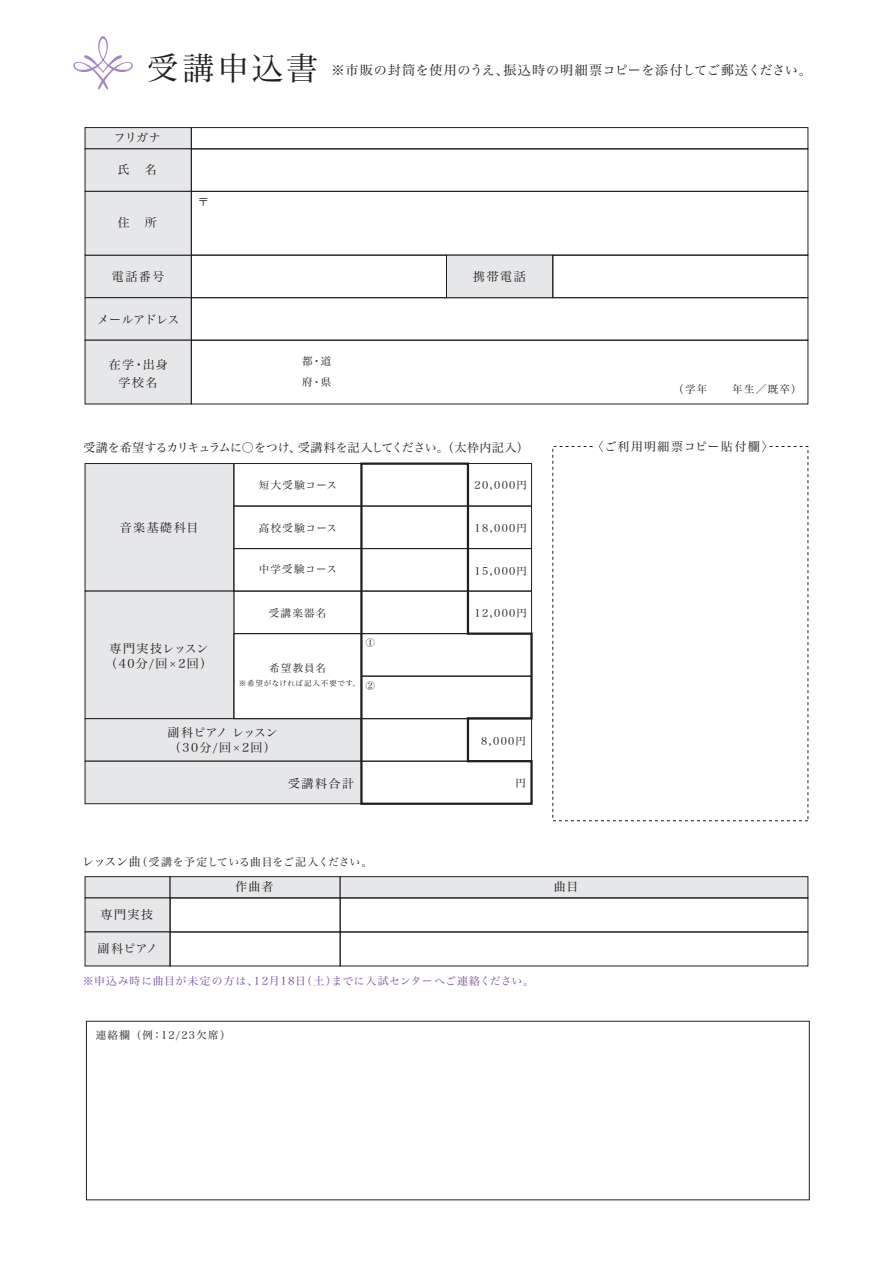
<style>
.page{position:relative;width:893px;height:1263px;background:#fff}
.page>*{position:absolute;margin:0;border:0;box-sizing:border-box;transform-origin:0 0}
.t1{font:31.5px "Hira Min Pro W3";letter-spacing:.105em;color:#231f20}
.t2{font:13.2px "Hira Min Pro W3";letter-spacing:.04em;color:#231f20}
.t3{font:12px/18px "Hira Min Pro W3";letter-spacing:.045em;color:#231f20;text-align:center}
.t4{font:12px "Hira Min Pro W3";letter-spacing:-.02em;color:#231f20}
.t5{font:12px/15px "Hira Min Pro W3";letter-spacing:.12em;color:#231f20;text-align:center}
.t6{font:12px/15px "Hira Min Pro W3";letter-spacing:.025em;color:#231f20}
.t7{font:10.8px "Hira Min Pro W3";letter-spacing:.075em;color:#784d9f}
.t8{font:10.8px "Hira Min Pro W3";letter-spacing:.015em;color:#231f20}
.t9{font:10.5px/21px "Hira Min Pro W3";letter-spacing:.125em;color:#231f20}
.t10{font:10.5px "Hira Min Pro W3";letter-spacing:.09em;color:#231f20}
.t11{font:10.5px "Hira Min Pro W3";letter-spacing:.075em;color:#231f20}
.t12{font:9px "Hira Min Pro W3";color:#231f20}
.t13{font:7.5px "Hira Min Pro W3";letter-spacing:.095em;color:#231f20}
.s1{font-size:12px}
</style>
<div class="page">
<svg style="left:73px;top:36px;width:60px;height:54px"></svg>
<div style="left:85px;top:876px;width:85px;height:22px;background:#e6e7e9;border:1px solid #231f20"></div>
<div style="left:170px;top:876px;width:170px;height:22px;background:#e6e7e9;border:1px solid #231f20"></div>
<div style="left:340px;top:876px;width:468px;height:22px;background:#e6e7e9;border:1px solid #231f20"></div>
<div style="left:85px;top:898px;width:85px;height:34px;background:#e6e7e9;border:1px solid #231f20"></div>
<div style="left:170px;top:898px;width:170px;height:34px;border:1px solid #231f20"></div>
<div style="left:340px;top:898px;width:468px;height:34px;border:1px solid #231f20"></div>
<div style="left:85px;top:932px;width:85px;height:34px;background:#e6e7e9"></div>
<div style="left:86px;top:1021px;width:723px;height:179px;border:1px solid #231f20"></div>
<div style="left:85px;top:463px;width:149px;height:128px;background:#e6e7e9;border:1px solid #231f20"></div>
<div style="left:234px;top:463px;width:234px;height:43px;border:1px solid #231f20"></div>
<div style="left:234px;top:591px;width:298px;height:43px;border:1px solid #231f20"></div>
<div style="left:234px;top:506px;width:298px;height:43px;border:1px solid #231f20"></div>
<div style="left:85px;top:591px;width:149px;height:128px;background:#e6e7e9"></div>
<div style="left:85px;top:718px;width:277px;height:43px;background:#e6e7e9"></div>
<div style="left:85px;top:761px;width:277px;height:43px;background:#e6e7e9;border:1px solid #231f20"></div>
<div style="left:234px;top:633px;width:128px;height:86px;border:1px solid #231f20"></div>
<div style="left:85px;top:127px;width:107px;height:22px;background:#e6e7e9;border:1px solid #231f20"></div>
<div style="left:191px;top:127px;width:617px;height:22px;border:1px solid #231f20"></div>
<div style="left:85px;top:255px;width:107px;height:43px;background:#e6e7e9;border:1px solid #231f20"></div>
<div style="left:191px;top:255px;width:256px;height:43px;border:1px solid #231f20"></div>
<div style="left:85px;top:149px;width:107px;height:43px;background:#e6e7e9"></div>
<div style="left:85px;top:191px;width:107px;height:64px;background:#e6e7e9;border:1px solid #231f20"></div>
<div style="left:191px;top:191px;width:617px;height:64px;border:1px solid #231f20"></div>
<div style="left:85px;top:297px;width:107px;height:43px;background:#e6e7e9;border:1px solid #231f20"></div>
<div style="left:85px;top:340px;width:107px;height:64px;background:#e6e7e9;border:1px solid #231f20"></div>
<div style="left:191px;top:340px;width:617px;height:64px;border:1px solid #231f20"></div>
<div style="left:446px;top:255px;width:107px;height:43px;background:#e6e7e9;border:1px solid #231f20"></div>
<div style="left:553px;top:255px;width:255px;height:43px;border:1px solid #231f20"></div>
<svg style="left:359px;top:462px;width:174px;height:343px"></svg>
<h1 class="t1" style="left:147px;top:41px;width:172px">受講申込書</h1>
<p class="t2" style="left:332px;top:59px;width:482px">※市販の封筒を使用のうえ、振込時の明細票コピーを添付してご郵送ください。</p>
<p class="t3" style="left:114px;top:128px;width:49px">フリガナ</p>
<p class="t3" style="left:118px;top:160px;width:40px">氏　名</p>
<p class="t3" style="left:118px;top:213px;width:40px">住　所</p>
<p class="t3" style="left:112px;top:267px;width:54px">電話番号</p>
<p class="t4" style="left:97px;top:309px;width:84px">メールアドレス</p>
<p class="t3" style="left:109px;top:355px;width:60px">在学・出身学校名</p>
<p class="t9" style="left:302px;top:350px;width:30px">都・道府・県</p>
<p class="t3" style="left:473px;top:267px;width:54px">携帯電話</p>
<p class="t4" style="left:83px;top:438px;width:447px">受講を希望するカリキュラムに○をつけ、受講料を記入してください。（太枠内記入）</p>
<p class="t3" style="left:120px;top:517px;width:80px">音楽基礎科目</p>
<p class="t5" style="left:105px;top:640px;width:108px">専門実技レッスン（40分/回×2回）</p>
<p class="t10" style="left:259px;top:476px;width:80px">短大受験コース</p>
<p class="t10" style="left:259px;top:519px;width:80px">高校受験コース</p>
<p class="t11" style="left:259px;top:560px;width:79px">中学受験コース</p>
<p class="t9" style="left:269px;top:601px;width:59px">受講楽器名</p>
<p class="t9" style="left:269px;top:657px;width:58px">希望教員名</p>
<p class="t13" style="left:239px;top:677px;width:123px">※希望がなければ記入不要です。</p>
<p class="t12" style="left:366px;top:635px;width:10px">①</p>
<p class="t12" style="left:366px;top:678px;width:10px">②</p>
<p class="t6" style="left:168px;top:724px;width:112px">副科ピアノ レッスン（30分/回×2回）</p>
<p class="t3" style="left:288px;top:773px;width:67px">受講料合計</p>
<p class="t9" style="left:475px;top:474px;width:54px">20,000円</p>
<p class="t9" style="left:475px;top:517px;width:54px">18,000円</p>
<p class="t9" style="left:475px;top:559px;width:54px">15,000円</p>
<p class="t9" style="left:475px;top:601px;width:54px">12,000円</p>
<p class="t9" style="left:481px;top:729px;width:46px">8,000円</p>
<p class="t9" style="left:515px;top:771px;width:12px">円</p>
<p class="t9" style="left:673px;top:378px;width:130px">（学年　　年生／既卒）</p>
<p class="t5" style="left:592px;top:438px;width:183px">〈ご利用明細票コピー貼付欄〉</p>
<p class="t8" style="left:82px;top:853px;width:292px"><span class="s1">レッスン曲</span>（受講を予定している曲目をご記入ください。</p>
<p class="t3" style="left:101px;top:904px;width:54px">専門実技</p>
<p class="t3" style="left:98px;top:938px;width:62px">副科ピアノ</p>
<p class="t3" style="left:235px;top:876px;width:40px">作曲者</p>
<p class="t3" style="left:554px;top:876px;width:26px">曲目</p>
<p class="t7" style="left:83px;top:971px;width:453px">※申込み時に曲目が未定の方は、12月18日（土）までに入試センターへご連絡ください。</p>
<p class="t9" style="left:96px;top:1023px;width:136px">連絡欄 （例：12/23欠席）</p>
</div>
